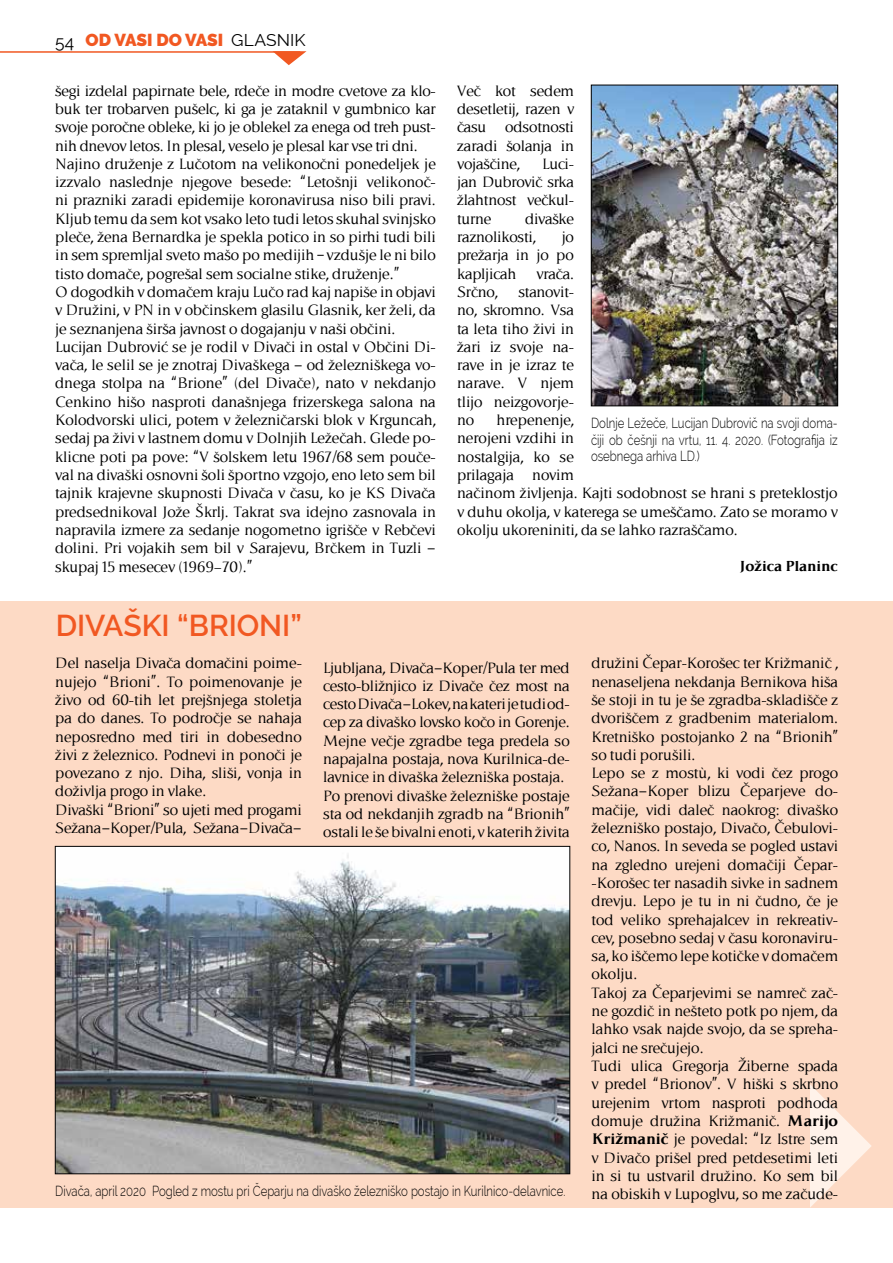
<style>
.page{position:relative;width:893px;height:1263px;background:#fff}
.page>*{position:absolute;margin:0;border:0;box-sizing:border-box;transform-origin:0 0}
.t1{font:600 30px "Raleway";letter-spacing:-.005em;color:#f15822}
.t2{font:900 17.25px "Raleway";letter-spacing:-.005em;color:#f15822}
.t3{font:17.25px "Raleway";color:#000}
.t4{font:15.75px/18.3px "Libersina";color:#000}
.t5{font:700 15px "Libersina";color:#000}
.t6{font:300 14.25px/16.5px "Raleway";color:#000;text-align:justify;scale:.8 1}
.s1{font-weight:400;font-size:16.8px;color:#000}
.s2{font-family:"Montserrat"}
.s3{font-family:"Raleway"}
.s4{font-weight:700}
</style>
<div class="page">
<div style="left:0;top:601px;width:893px;height:607px;background:#fddac5"></div>
<svg style="left:810px;top:1085px;width:61px;height:122px"></svg>
<hr style="left:0;top:51px;width:300px;height:2px;background:#f15822">
<svg style="left:272px;top:51px;width:35px;height:14px"></svg>
<img style="left:593px;top:87px;width:243px;height:317px">
<div style="left:591px;top:85px;width:247px;height:321px;border:1px solid #000"></div>
<img style="left:57px;top:848px;width:511px;height:324px">
<p class="t2" style="left:86px;top:30px;width:221px">OD VASI DO VASI <span class="s1">GLASNIK</span></p>
<p class="t4" style="left:55px;top:82px;width:382px">šegi izdelal papirnate bele, rdeče in modre cvetove za klo&shy;buk ter trobarven pušelc, ki ga je zataknil v gumbnico kar svoje poročne obleke, ki jo je oblekel za enega od treh pust&shy;nih dnevov letos. In plesal, veselo je plesal kar vse tri dni.<br>Najino druženje z Lučotom na velikonočni ponedeljek je izzvalo naslednje njegove besede: “Letošnji velikonoč&shy;ni prazniki zaradi epidemije koronavirusa niso bili pravi.<br>Kljub temu da sem kot vsako leto tudi letos skuhal svinjsko pleče, žena Bernardka je spekla potico in so pirhi tudi bili in sem spremljal sveto mašo po medijih <span class="s2">–</span> vzdušje le ni bilo tisto domače, pogrešal sem socialne stike, druženje.”<br>O dogodkih v domačem kraju Lučo rad kaj napiše in objavi v Družini, v PN in v občinskem glasilu Glasnik, ker želi, da je seznanjena širša javnost o dogajanju v naši občini.<br>Lucijan Dubrović se je rodil v Divači in ostal v Občini Di&shy;vača, le selil se je znotraj Divaškega <span class="s3">–</span> od železniškega vo&shy;dnega stolpa na “Brione” (del Divače), nato v nekdanjo Cenkino hišo nasproti današnjega frizerskega salona na Kolodvorski ulici, potem v železničarski blok v Krguncah, sedaj pa živi v lastnem domu v Dolnjih Ležečah. Glede po&shy;klicne poti pa pove: “V šolskem letu 1967/68 sem pouče&shy;val na divaški osnovni šoli športno vzgojo, eno leto sem bil tajnik krajevne skupnosti Divača v času, ko je KS Divača predsednikoval Jože Škrlj. Takrat sva idejno zasnovala in napravila izmere za sedanje nogometno igrišče v Rebčevi dolini. Pri vojakih sem bil v Sarajevu, Brčkem in Tuzli <span class="s3">– </span>skupaj 15 mesecev (1969–70).”</p>
<p class="t3" style="left:55px;top:32px;width:20px">54</p>
<p class="t4" style="left:457px;top:82px;width:118px;text-align:justify">Več kot sedem desetletij, razen v času odsotnosti zaradi šolanja in vojaščine,</p>
<p class="t4" style="left:457px;top:155px;width:118px;text-align:justify;text-indent:85px">Luci&shy;jan Dubrovič srka žlahtnost večkul&shy;turne</p>
<p class="t4" style="left:457px;top:210px;width:118px;text-indent:68px">divaške raznolikosti,</p>
<p class="t4" style="left:457px;top:228px;width:118px;text-align:justify;text-indent:105px">jo prežarja in jo po kapljicah</p>
<p class="t4" style="left:537px;top:265px;width:39px">vrača.</p>
<p class="t4" style="left:457px;top:283px;width:42px">Srčno,</p>
<p class="t4" style="left:457px;top:283px;width:118px;text-align:justify;text-indent:61px">stanovit&shy;no, skromno. Vsa ta leta tiho živi in žari iz svoje na&shy;rave in je izraz te narave. V njem tlijo neizgovorje&shy;no</p>
<p class="t4" style="left:457px;top:411px;width:382px;text-indent:39px">hrepenenje,<br>nerojeni vzdihi in<br>nostalgija, ko se<br>prilagaja novim<br>načinom življenja. Kajti sodobnost se hrani s preteklostjo v duhu okolja, v katerega se umeščamo. Zato se moramo v okolju ukoreniniti, da se lahko razraščamo.</p>
<p class="t5" style="left:740px;top:557px;width:100px">Jožica Planinc</p>
<p class="t6" style="left:591px;top:415px;width:310px">Dolnje Ležeče, Lucijan Dubrovič na svoji doma&shy;čiji ob češnji na vrtu, 11. 4. 2020. (Fotografija iz osebnega arhiva LD.)</p>
<h1 class="t1" style="left:56px;top:608px;width:248px">DIVAŠKI “BRIONI”</h1>
<p class="t4" style="left:55px;top:654px;width:248px">Del naselja Divača domačini poime&shy;nujejo “Brioni”. To poimenovanje je živo od 60-tih let prejšnjega stoletja pa do danes. To področje se nahaja neposredno med tiri in dobesedno živi z železnico. Podnevi in ponoči je povezano z njo. Diha, sliši, vonja in doživlja progo in vlake.<br>Divaški “Brioni” so ujeti med progami Sežana<span class="s3">–</span>Koper/Pula, Sežana<span class="s3">–</span>Divača<span class="s3">–</span></p>
<p class="t4" style="left:323px;top:659px;width:248px">Ljubljana, Divača<span class="s3">–</span>Koper/Pula ter med cesto-bližnjico iz Divače čez most na cesto Divača<span class="s3">–</span>Lokev, na kateri je tudi od&shy;cep za divaško lovsko kočo in Gorenje.<br>Mejne večje zgradbe tega predela so napajalna postaja, nova Kurilnica-de&shy;lavnice in divaška železniška postaja.<br>Po prenovi divaške železniške postaje sta od nekdanjih zgradb na “Brionih” ostali le še bivalni enoti, v katerih živita</p>
<p class="t4" style="left:591px;top:654px;width:248px">družini Čepar-Korošec ter Križmanič , nenaseljena nekdanja Bernikova hiša še stoji in tu je še zgradba-skladišče z dvoriščem z gradbenim materialom.<br>Kretniško postojanko 2 na “Brionih” so tudi porušili.<br>Lepo se z mostù, ki vodi čez progo Sežana<span class="s3">–</span>Koper blizu Čeparjeve do&shy;mačije, vidi daleč naokrog: divaško železniško postajo, Divačo, Čebulovi&shy;co, Nanos. In seveda se pogled ustavi na zgledno urejeni domačiji Čepar--Korošec ter nasadih sivke in sadnem drevju. Lepo je tu in ni čudno, če je tod veliko sprehajalcev in rekreativ&shy;cev, posebno sedaj v času koronaviru&shy;sa, ko iščemo lepe kotičke v domačem okolju.<br>Takoj za Čeparjevimi se namreč zač&shy;ne gozdič in nešteto potk po njem, da lahko vsak najde svojo, da se spreha&shy;jalci ne srečujejo.<br>Tudi ulica Gregorja Žiberne spada v predel “Brionov”. V hiški s skrbno urejenim vrtom nasproti podhoda domuje družina Križmanič. <span class="s4">Marijo Križmanič</span> je povedal: “Iz Istre sem v Divačo prišel pred petdesetimi leti in si tu ustvaril družino. Ko sem bil</p>
<p class="t6" style="left:55px;top:1182px;width:639px">Divača, april 2020 Pogled z mostu pri Čeparju na divaško železniško postajo in Kurilnico-delavnice.</p>
<p class="t4" style="left:591px;top:1185px;width:248px">na obiskih v Lupoglvu, so me začude-</p>
</div>
